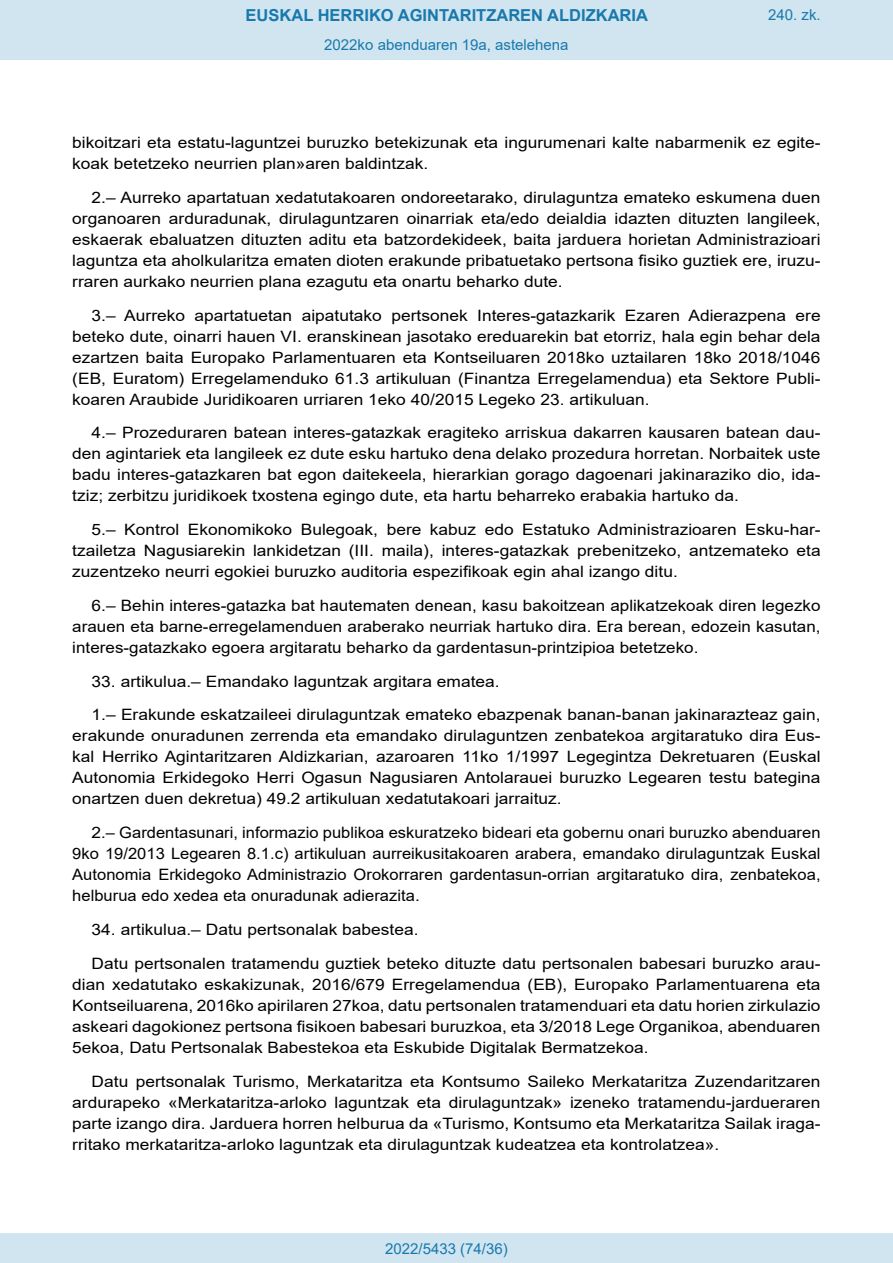
<style>
.page{position:relative;width:893px;height:1263px;background:#fff}
.page>*{position:absolute;margin:0;border:0;box-sizing:border-box;transform-origin:0 0}
.t1{font:700 16.5px "Arial";color:#1879ad}
.BOPVDetalle{font:15.6px/21px "Arial";color:#000;text-align:justify;scale:1.11 1}
.Paginacion_Centro{font:15px "Arial";color:#1879ad}
</style>
<div class="page">
<div style="left:0;top:0;width:893px;height:60px;background:#d0e5f0"></div>
<div style="left:0;top:1233px;width:893px;height:30px;background:#d0e5f0"></div>
<p class="t1" style="left:246px;top:3px;width:404px">EUSKAL HERRIKO AGINTARITZAREN ALDIZKARIA</p>
<p class="Paginacion_Centro" style="left:324px;top:35px;width:246px">2022ko abenduaren 19a, astelehena</p>
<p class="Paginacion_Centro" style="left:768px;top:5px;width:54px">240. zk.</p>
<p class="BOPVDetalle" style="left:72px;top:132px;width:676px">bikoitzari eta estatu-laguntzei buruzko betekizunak eta ingurumenari kalte nabarmenik ez egite&shy;koak betetzeko neurrien plan»aren baldintzak.</p>
<p class="BOPVDetalle" style="left:72px;top:187px;width:676px;text-indent:19px">2.– Aurreko apartatuan xedatutakoaren ondoreetarako, dirulaguntza emateko eskumena duen organoaren arduradunak, dirulaguntzaren oinarriak eta/edo deialdia idazten dituzten langileek, eskaerak ebaluatzen dituzten aditu eta batzordekideek, baita jarduera horietan Administrazioari laguntza eta aholkularitza ematen dioten erakunde pribatuetako pertsona fisiko guztiek ere, iruzu&shy;rraren aurkako neurrien plana ezagutu eta onartu beharko dute.</p>
<p class="BOPVDetalle" style="left:72px;top:305px;width:676px;text-indent:19px">3.– Aurreko apartatuetan aipatutako pertsonek Interes-gatazkarik Ezaren Adierazpena ere beteko dute, oinarri hauen VI. eranskinean jasotako ereduarekin bat etorriz, hala egin behar dela ezartzen baita Europako Parlamentuaren eta Kontseiluaren 2018ko uztailaren 18ko 2018/1046 (EB, Euratom) Erregelamenduko 61.3 artikuluan (Finantza Erregelamendua) eta Sektore Publi&shy;koaren Araubide Juridikoaren urriaren 1eko 40/2015 Legeko 23. artikuluan.</p>
<p class="BOPVDetalle" style="left:72px;top:422px;width:676px;text-indent:19px">4.– Prozeduraren batean interes-gatazkak eragiteko arriskua dakarren kausaren batean dau&shy;den agintariek eta langileek ez dute esku hartuko dena delako prozedura horretan. Norbaitek uste badu interes-gatazkaren bat egon daitekeela, hierarkian gorago dagoenari jakinaraziko dio, ida&shy;tziz; zerbitzu juridikoek txostena egingo dute, eta hartu beharreko erabakia hartuko da.</p>
<p class="BOPVDetalle" style="left:72px;top:519px;width:676px;text-indent:19px">5.– Kontrol Ekonomikoko Bulegoak, bere kabuz edo Estatuko Administrazioaren Esku-har&shy;tzailetza Nagusiarekin lankidetzan (III. maila), interes-gatazkak prebenitzeko, antzemateko eta zuzentzeko neurri egokiei buruzko auditoria espezifikoak egin ahal izango ditu.</p>
<p class="BOPVDetalle" style="left:72px;top:595px;width:676px;text-indent:19px">6.– Behin interes-gatazka bat hautematen denean, kasu bakoitzean aplikatzekoak diren legezko arauen eta barne-erregelamenduen araberako neurriak hartuko dira. Era berean, edozein kasutan, interes-gatazkako egoera argitaratu beharko da gardentasun-printzipioa betetzeko.</p>
<p class="BOPVDetalle" style="left:92px;top:671px;width:369px">33. artikulua.– Emandako laguntzak argitara ematea.</p>
<p class="BOPVDetalle" style="left:72px;top:704px;width:676px;text-indent:19px">1.– Erakunde eskatzaileei dirulaguntzak emateko ebazpenak banan-banan jakinarazteaz gain, erakunde onuradunen zerrenda eta emandako dirulaguntzen zenbatekoa argitaratuko dira Eus&shy;kal Herriko Agintaritzaren Aldizkarian, azaroaren 11ko 1/1997 Legegintza Dekretuaren (Euskal Autonomia Erkidegoko Herri Ogasun Nagusiaren Antolarauei buruzko Legearen testu bategina onartzen duen dekretua) 49.2 artikuluan xedatutakoari jarraituz.</p>
<p class="BOPVDetalle" style="left:72px;top:822px;width:676px;text-indent:19px">2.– Gardentasunari, informazio publikoa eskuratzeko bideari eta gobernu onari buruzko abenduaren 9ko 19/2013 Legearen 8.1.c) artikuluan aurreikusitakoaren arabera, emandako dirulaguntzak Euskal Autonomia Erkidegoko Administrazio Orokorraren gardentasun-orrian argitaratuko dira, zenbatekoa, helburua edo xedea eta onuradunak adierazita.</p>
<p class="BOPVDetalle" style="left:92px;top:919px;width:296px">34. artikulua.– Datu pertsonalak babestea.</p>
<p class="BOPVDetalle" style="left:72px;top:953px;width:676px;text-indent:19px">Datu pertsonalen tratamendu guztiek beteko dituzte datu pertsonalen babesari buruzko arau&shy;dian xedatutako eskakizunak, 2016/679 Erregelamendua (EB), Europako Parlamentuarena eta Kontseiluarena, 2016ko apirilaren 27koa, datu pertsonalen tratamenduari eta datu horien zirkulazio askeari dagokionez pertsona fisikoen babesari buruzkoa, eta 3/2018 Lege Organikoa, abenduaren 5ekoa, Datu Pertsonalak Babestekoa eta Eskubide Digitalak Bermatzekoa.</p>
<p class="BOPVDetalle" style="left:72px;top:1070px;width:676px;text-indent:19px">Datu pertsonalak Turismo, Merkataritza eta Kontsumo Saileko Merkataritza Zuzendaritzaren ardurapeko «Merkataritza-arloko laguntzak eta dirulaguntzak» izeneko tratamendu-jardueraren parte izango dira. Jarduera horren helburua da «Turismo, Kontsumo eta Merkataritza Sailak iraga&shy;rritako merkataritza-arloko laguntzak eta dirulaguntzak kudeatzea eta kontrolatzea».</p>
<p class="Paginacion_Centro" style="left:385px;top:1238px;width:124px">2022/5433 (74/36)</p>
</div>
